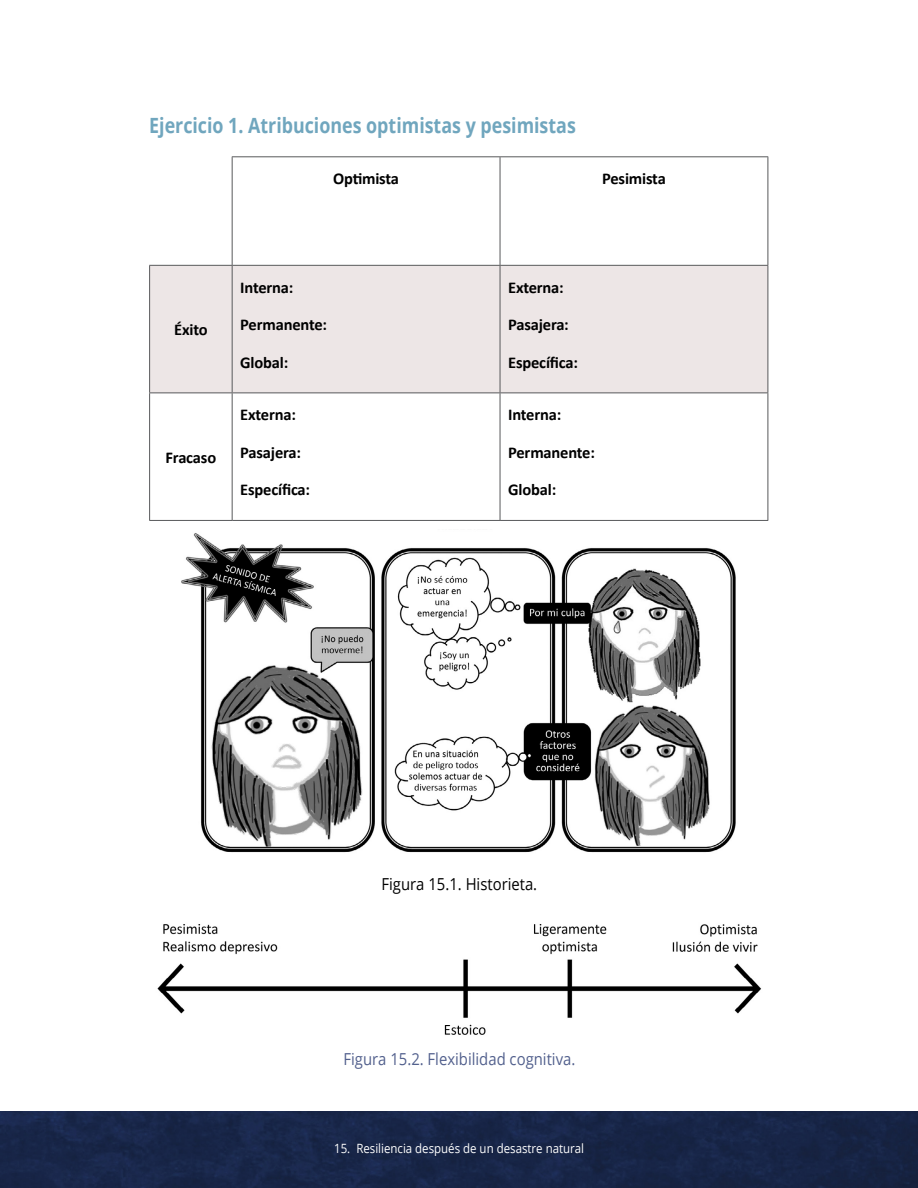
<style>
.page{position:relative;width:918px;height:1188px;background:#fff}
.page>*{position:absolute;margin:0;border:0;box-sizing:border-box;transform-origin:0 0}
.t1{font:700 21px "Open Sans";color:#70a6be;scale:.85 1}
.t2{font:700 16.5px "Calibri";letter-spacing:-.01em;color:#000}
.t3{font:16.5px "Open Sans";color:#52608d;scale:.9 1}
.t4{font:16.5px "Open Sans";color:#000;scale:.9 1}
.t5{font:12.75px "Open Sans";color:#fff;scale:.9 1}
</style>
<div class="page">
<img style="left:0;top:1112px;width:918px;height:76px">
<div style="left:150px;top:266px;width:618px;height:127px;background:#ede6e6"></div>
<hr style="left:232px;top:156px;width:268px;height:1px;background:#58595b">
<hr style="left:232px;top:157px;width:1px;height:108px;background:#58595b">
<hr style="left:500px;top:156px;width:268px;height:1px;background:#58595b">
<hr style="left:500px;top:157px;width:1px;height:108px;background:#58595b">
<hr style="left:768px;top:157px;width:1px;height:108px;background:#58595b">
<hr style="left:149px;top:265px;width:83px;height:1px;background:#58595b">
<hr style="left:149px;top:266px;width:1px;height:127px;background:#58595b">
<hr style="left:232px;top:265px;width:268px;height:1px;background:#58595b">
<hr style="left:232px;top:266px;width:1px;height:127px;background:#58595b">
<hr style="left:500px;top:265px;width:268px;height:1px;background:#58595b">
<hr style="left:500px;top:266px;width:1px;height:127px;background:#58595b">
<hr style="left:768px;top:266px;width:1px;height:127px;background:#58595b">
<hr style="left:149px;top:393px;width:83px;height:1px;background:#58595b">
<hr style="left:149px;top:393px;width:1px;height:127px;background:#58595b">
<hr style="left:232px;top:393px;width:268px;height:1px;background:#58595b">
<hr style="left:232px;top:393px;width:1px;height:127px;background:#58595b">
<hr style="left:500px;top:393px;width:268px;height:1px;background:#58595b">
<hr style="left:500px;top:393px;width:1px;height:127px;background:#58595b">
<hr style="left:768px;top:393px;width:1px;height:127px;background:#58595b">
<hr style="left:149px;top:520px;width:83px;height:1px;background:#58595b">
<hr style="left:232px;top:520px;width:268px;height:1px;background:#58595b">
<hr style="left:500px;top:520px;width:268px;height:1px;background:#58595b">
<img style="left:181px;top:533px;width:555px;height:320px">
<img style="left:157px;top:924px;width:605px;height:111px">
<p class="t1" style="left:149px;top:111px;width:503px">Ejercicio 1. Atribuciones optimistas y pesimistas</p>
<p class="t2" style="left:333px;top:168px;width:68px">Optimista</p>
<p class="t2" style="left:602px;top:168px;width:65px">Pesimista</p>
<p class="t2" style="left:174px;top:319px;width:35px">Éxito</p>
<p class="t2" style="left:166px;top:447px;width:52px">Fracaso</p>
<p class="t2" style="left:240px;top:277px;width:55px">Interna:</p>
<p class="t2" style="left:240px;top:314px;width:88px">Permanente:</p>
<p class="t2" style="left:240px;top:352px;width:50px">Global:</p>
<p class="t2" style="left:240px;top:404px;width:57px">Externa:</p>
<p class="t2" style="left:240px;top:442px;width:62px">Pasajera:</p>
<p class="t2" style="left:240px;top:479px;width:71px">Específica:</p>
<p class="t2" style="left:508px;top:277px;width:57px">Externa:</p>
<p class="t2" style="left:508px;top:314px;width:62px">Pasajera:</p>
<p class="t2" style="left:508px;top:352px;width:71px">Específica:</p>
<p class="t2" style="left:508px;top:404px;width:55px">Interna:</p>
<p class="t2" style="left:508px;top:442px;width:88px">Permanente:</p>
<p class="t2" style="left:508px;top:479px;width:50px">Global:</p>
<p class="t4" style="left:382px;top:873px;width:175px">Figura 15.1. Historieta.</p>
<p class="t3" style="left:344px;top:1048px;width:259px">Figura 15.2. Flexibilidad cognitiva.</p>
<p class="t5" style="left:334px;top:1139px;width:279px">15. Resiliencia después de un desastre natural</p>
</div>
